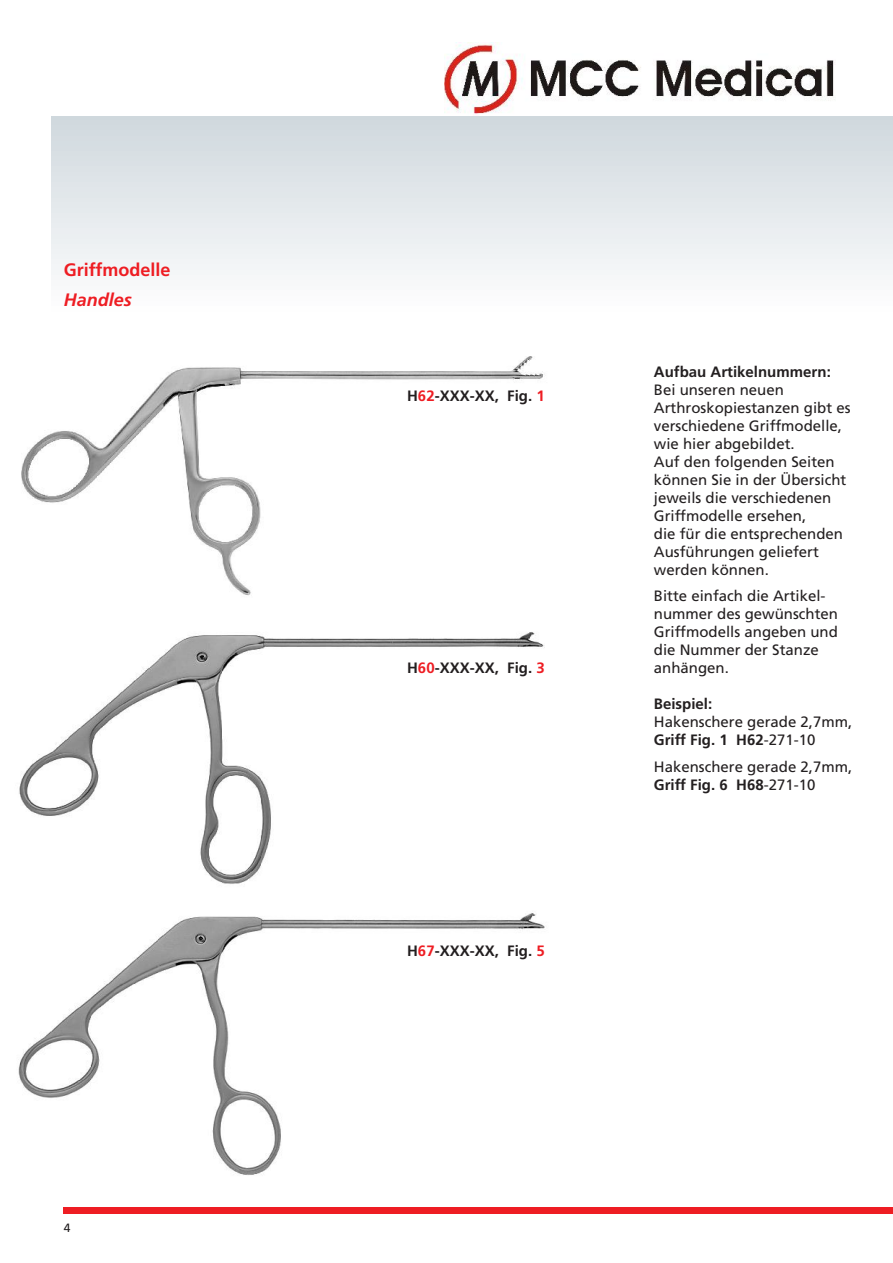
<style>
.page{position:relative;width:893px;height:1263px;background:#fff}
.page>*{position:absolute;margin:0;border:0;box-sizing:border-box;transform-origin:0 0}
.t1{font:700 18px "Frutiger";color:#ee1d23}
.t2{font:italic 700 18px "Frutiger";color:#ee1d23}
.t3{font:15px/18px "Frutiger";color:#231f20}
.t4{font:700 15px "Frutiger";color:#231f20}
.t5{font:12px "Frutiger";color:#231f20}
.s1{color:#ee1d23}
.s2{font-weight:700}
</style>
<div class="page">
<div style="left:51px;top:117px;width:842px;height:200px;background:linear-gradient(to bottom,#cfd8dd,#fff)"></div>
<div style="left:64px;top:1208px;width:829px;height:6px;background:#ee1d23"></div>
<img style="left:18px;top:913px;width:527px;height:262px">
<img style="left:21px;top:356px;width:522px;height:240px">
<img style="left:19px;top:632px;width:526px;height:252px">
<img style="left:445px;top:43px;width:389px;height:71px">
<p class="t1" style="left:64px;top:259px;width:108px">Griffmodelle</p>
<p class="t2" style="left:64px;top:289px;width:70px">Handles</p>
<p class="t5" style="left:64px;top:1220px;width:8px">4</p>
<p class="t4" style="left:407px;top:387px;width:139px">H<span class="s1">62</span>-XXX-XX, Fig. <span class="s1">1</span></p>
<p class="t4" style="left:407px;top:659px;width:139px">H<span class="s1">60</span>-XXX-XX, Fig. <span class="s1">3</span></p>
<p class="t4" style="left:407px;top:942px;width:139px">H<span class="s1">67</span>-XXX-XX, Fig. <span class="s1">5</span></p>
<p class="t4" style="left:654px;top:363px;width:178px">Aufbau Artikelnummern:</p>
<p class="t3" style="left:654px;top:380px;width:198px">Bei unseren neuen<br>Arthroskopiestanzen gibt es verschiedene Griffmodelle, wie hier abgebildet.</p>
<p class="t3" style="left:654px;top:452px;width:194px">Auf den folgenden Seiten können Sie in der Übersicht jeweils die verschiedenen<br>Griffmodelle ersehen,</p>
<p class="t3" style="left:654px;top:524px;width:191px">die für die entsprechenden<br>Ausführungen geliefert werden können.</p>
<p class="t3" style="left:654px;top:587px;width:186px">Bitte einfach die Artikel&shy;nummer des gewünschten<br>Griffmodells angeben und die Nummer der Stanze anhängen.</p>
<p class="t4" style="left:654px;top:695px;width:60px">Beispiel:</p>
<p class="t3" style="left:654px;top:713px;width:200px">Hakenschere gerade 2,7mm,<br><span class="s2">Griff Fig. 1 H62</span>-271-10</p>
<p class="t3" style="left:654px;top:757px;width:200px">Hakenschere gerade 2,7mm,<br><span class="s2">Griff Fig. 6 H68</span>-271-10</p>
</div>
